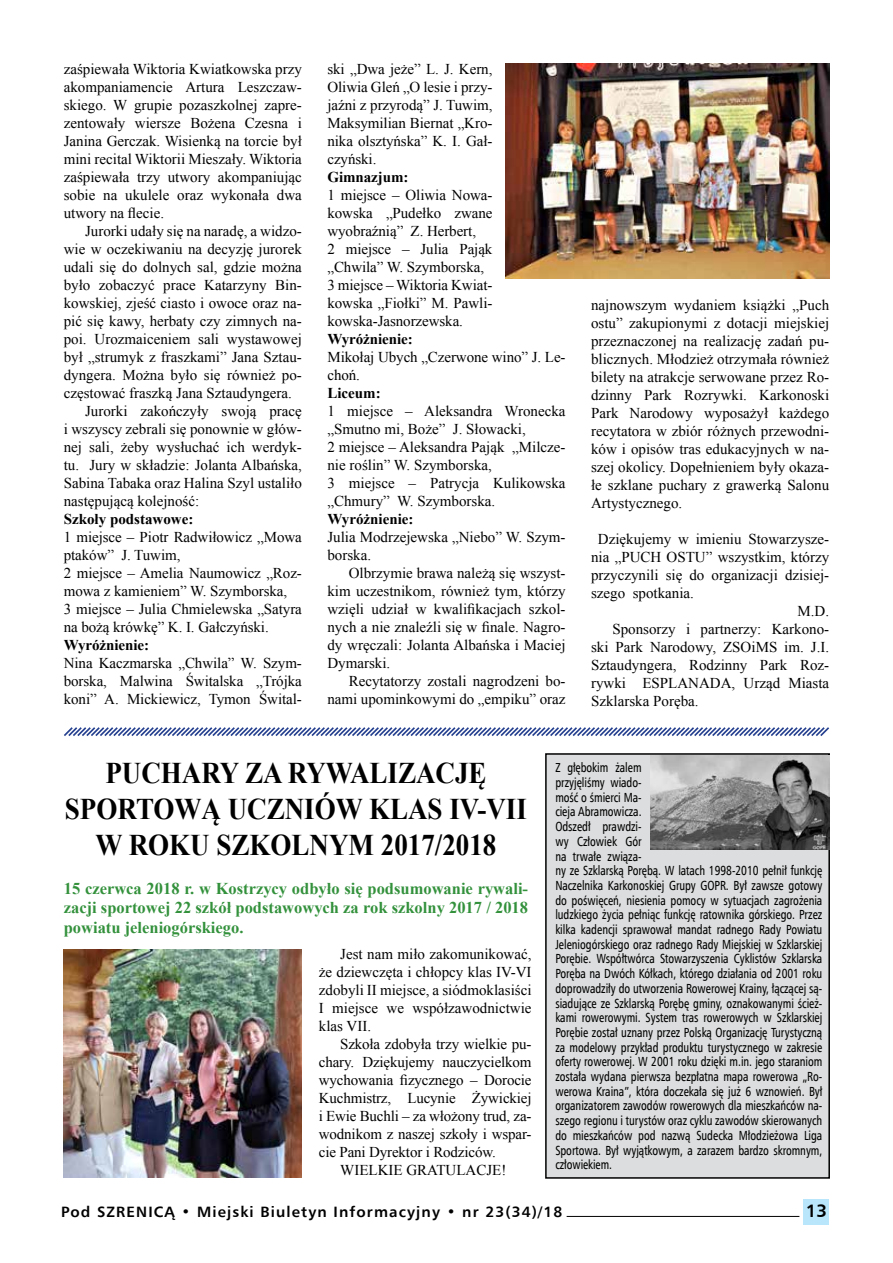
<style>
.page{position:relative;width:893px;height:1263px;background:#fff}
.page>*{position:absolute;margin:0;border:0;box-sizing:border-box;transform-origin:0 0}
.t1{font:700 30px/36px "Times New Roman";color:#000;text-align:center;scale:.9 1}
.t2{font:700 18px "Humnst 777 EU";color:#000}
.t3{font:700 16.5px/19.5px "Times New Roman";color:#33913c;text-align:justify}
.t4{font:15px/18px "Times New Roman";color:#000;text-align:justify}
.t5{font:700 15px "Times New Roman";letter-spacing:-.005em;color:#000}
.t6{font:700 15px "Humnst 777 EU";letter-spacing:.075em;color:#000}
.t7{font:13.2px/14.7px "Humnst 777 Cn EU";letter-spacing:-.005em;color:#000;scale:.9 1}
.t8{font:13.05px "Humnst 777 Cn EU";letter-spacing:-.01em;color:#000;scale:.9 1}
.s1{font-size:13.05px}
.s2{font-size:13.2px}
</style>
<div class="page">
<div style="left:804px;top:1199px;width:25px;height:26px;background:#b9e6fa"></div>
<hr style="left:567px;top:1216px;width:232px;height:1px;background:#000">
<div style="left:546px;top:754px;width:283px;height:424px;background:#dcddde"></div>
<div style="left:545px;top:753px;width:285px;height:426px;border:2px solid #000"></div>
<svg style="left:64px;top:727px;width:765px;height:9px"></svg>
<img style="left:505px;top:64px;width:324px;height:215px">
<img style="left:64px;top:949px;width:238px;height:229px">
<img style="left:650px;top:756px;width:179px;height:93px">
<p class="t4" style="left:64px;top:60px;width:240px">zaśpiewała Wiktoria Kwiatkowska przy akompaniamencie Artura Leszczaw&shy;skiego. W grupie pozaszkolnej zapre&shy;zentowały wiersze Bożena Czesna i Janina Gerczak. Wisienką na torcie był mini recital Wiktorii Mieszały. Wiktoria zaśpiewała trzy utwory akompaniując sobie na ukulele oraz wykonała dwa utwory na flecie.</p>
<p class="t4" style="left:85px;top:222px;width:218px">Jurorki udały się na naradę, a widzo-</p>
<p class="t4" style="left:64px;top:240px;width:240px">wie w oczekiwaniu na decyzję jurorek</p>
<p class="t4" style="left:64px;top:258px;width:240px">udali się do dolnych sal, gdzie można</p>
<p class="t4" style="left:64px;top:276px;width:240px">było zobaczyć prace Katarzyny Bin-</p>
<p class="t4" style="left:64px;top:294px;width:240px">kowskiej, zjeść ciasto i owoce oraz na-</p>
<p class="t4" style="left:64px;top:312px;width:240px">pić się kawy, herbaty czy zimnych na-</p>
<p class="t4" style="left:64px;top:330px;width:240px">poi. Urozmaiceniem sali wystawowej</p>
<p class="t4" style="left:64px;top:348px;width:240px">był „strumyk z fraszkami” Jana Sztau-</p>
<p class="t4" style="left:64px;top:366px;width:240px">dyngera. Można było się również po-</p>
<p class="t4" style="left:64px;top:384px;width:230px">częstować fraszką Jana Sztaudyngera.</p>
<p class="t4" style="left:85px;top:402px;width:218px">Jurorki zakończyły swoją pracę</p>
<p class="t4" style="left:64px;top:420px;width:240px">i wszyscy zebrali się ponownie w głów-</p>
<p class="t4" style="left:64px;top:438px;width:240px">nej sali, żeby wysłuchać ich werdyk-</p>
<p class="t4" style="left:64px;top:456px;width:240px">tu. Jury w składzie: Jolanta Albańska,</p>
<p class="t4" style="left:64px;top:474px;width:240px">Sabina Tabaka oraz Halina Szyl ustaliło</p>
<p class="t4" style="left:64px;top:492px;width:137px">następującą kolejność:</p>
<p class="t5" style="left:64px;top:509px;width:131px">Szkoły podstawowe:</p>
<p class="t4" style="left:64px;top:528px;width:240px;text-align:left">1 miejsce – Piotr Radwiłowicz „Mowa ptaków” J. Tuwim,<br>2 miejsce – Amelia Naumowicz „Roz&shy;mowa z kamieniem” W. Szymborska,<br>3 miejsce – Julia Chmielewska „Satyra na bożą krówkę” K. I. Gałczyński.</p>
<p class="t5" style="left:64px;top:635px;width:87px">Wyróżnienie:</p>
<p class="t4" style="left:64px;top:654px;width:240px">Nina Kaczmarska „Chwila” W. Szym&shy;borska, Malwina Świtalska „Trójka koni” A. Mickiewicz, Tymon Śwital-</p>
<p class="t4" style="left:327px;top:60px;width:166px">ski „Dwa jeże” L. J. Kern, Oliwia Gleń „O lesie i przy&shy;jaźni z przyrodą” J. Tuwim, Maksymilian Biernat „Kro&shy;nika olsztyńska” K. I. Gał&shy;czyński.</p>
<p class="t5" style="left:327px;top:167px;width:82px">Gimnazjum:</p>
<p class="t4" style="left:327px;top:186px;width:166px;text-align:left">1 miejsce – Oliwia Nowa&shy;kowska „Pudełko zwane wyobraźnią” Z. Herbert,<br>2 miejsce – Julia Pająk „Chwila” W. Szymborska,<br>3 miejsce – Wiktoria Kwiat&shy;kowska „Fiołki” M. Pawli&shy;kowska-Jasnorzewska.</p>
<p class="t5" style="left:327px;top:329px;width:87px">Wyróżnienie:</p>
<p class="t4" style="left:327px;top:348px;width:240px">Mikołaj Ubych „Czerwone wino” J. Le&shy;choń.</p>
<p class="t5" style="left:327px;top:383px;width:55px">Liceum:</p>
<p class="t4" style="left:327px;top:402px;width:240px;text-align:left">1 miejsce – Aleksandra Wronecka „Smutno mi, Boże” J. Słowacki,<br>2 miejsce – Aleksandra Pająk „Milcze&shy;nie roślin” W. Szymborska,<br>3 miejsce – Patrycja Kulikowska „Chmury” W. Szymborska.</p>
<p class="t5" style="left:327px;top:509px;width:88px">Wyróżnienie:</p>
<p class="t4" style="left:327px;top:528px;width:240px">Julia Modrzejewska „Niebo” W. Szym&shy;borska.</p>
<p class="t4" style="left:327px;top:564px;width:240px;text-indent:21px">Olbrzymie brawa należą się wszyst&shy;kim uczestnikom, również tym, którzy wzięli udział w kwalifikacjach szkol&shy;nych a nie znaleźli się w finale. Nagro&shy;dy wręczali: Jolanta Albańska i Maciej Dymarski.</p>
<p class="t4" style="left:327px;top:672px;width:240px;text-align:right">Recytatorzy zostali nagrodzeni bo&shy;nami upominkowymi do „empiku” oraz</p>
<p class="t4" style="left:591px;top:296px;width:240px">najnowszym wydaniem książki „Puch ostu” zakupionymi z dotacji miejskiej przeznaczonej na realizację zadań pu&shy;blicznych. Młodzież otrzymała również bilety na atrakcje serwowane przez Ro&shy;dzinny Park Rozrywki. Karkonoski Park Narodowy wyposażył każdego recytatora w zbiór różnych przewodni&shy;ków i opisów tras edukacyjnych w na&shy;szej okolicy. Dopełnieniem były okaza&shy;łe szklane puchary z grawerką Salonu Artystycznego.</p>
<p class="t4" style="left:598px;top:530px;width:233px">Dziękujemy w imieniu Stowarzysze-</p>
<p class="t4" style="left:591px;top:548px;width:240px">nia „PUCH OSTU” wszystkim, którzy</p>
<p class="t4" style="left:591px;top:566px;width:240px">przyczynili się do organizacji dzisiej-</p>
<p class="t4" style="left:591px;top:584px;width:104px">szego spotkania.</p>
<p class="t4" style="left:797px;top:602px;width:33px">M.D.</p>
<p class="t4" style="left:612px;top:620px;width:218px">Sponsorzy i partnerzy: Karkono-</p>
<p class="t4" style="left:591px;top:638px;width:240px">ski Park Narodowy, ZSOiMS im. J.I.</p>
<p class="t4" style="left:591px;top:656px;width:240px">Sztaudyngera, Rodzinny Park Roz-</p>
<p class="t4" style="left:591px;top:674px;width:240px">rywki ESPLANADA, Urząd Miasta</p>
<p class="t4" style="left:591px;top:692px;width:109px">Szklarska Poręba.</p>
<h1 class="t1" style="left:65px;top:754px;width:515px">PUCHARY ZA RYWALIZACJĘ<br>SPORTOWĄ UCZNIÓW KLAS IV-VII<br>W ROKU SZKOLNYM 2017/2018</h1>
<p class="t3" style="left:64px;top:878px;width:466px">15 czerwca 2018 r. w Kostrzycy odbyło się podsumowanie rywali&shy;zacji sportowej 22 szkół podstawowych za rok szkolny 2017 / 2018 powiatu jeleniogórskiego.</p>
<p class="t4" style="left:319px;top:944px;width:214px;text-indent:21px">Jest nam miło zakomunikować, że dziewczęta i chłopcy klas IV-VI zdobyli II miejsce, a siódmoklasiści I miejsce we współzawodnictwie klas VII.</p>
<p class="t4" style="left:340px;top:1034px;width:193px">Szkoła zdobyła trzy wielkie pu-</p>
<p class="t4" style="left:319px;top:1052px;width:214px">chary. Dziękujemy nauczycielkom</p>
<p class="t4" style="left:319px;top:1070px;width:214px">wychowania fizycznego – Dorocie</p>
<p class="t4" style="left:319px;top:1088px;width:214px">Kuchmistrz, Lucynie Żywickiej</p>
<p class="t4" style="left:319px;top:1106px;width:214px">i Ewie Buchli – za włożony trud, za-</p>
<p class="t4" style="left:319px;top:1124px;width:214px">wodnikom z naszej szkoły i wspar-</p>
<p class="t4" style="left:319px;top:1142px;width:178px">cie Pani Dyrektor i Rodziców.</p>
<p class="t4" style="left:340px;top:1160px;width:168px">WIELKIE GRATULACJE!</p>
<p class="t7" style="left:555px;top:760px;width:298px"><span class="s1">Z gł</span>ębokim żalem<br>przyjęliśmy wiado-<br>mość o śmierci Ma-<br>cieja Abramowicza.<br>Odszedł prawdzi-<br>wy Człowiek Gór<br>na trwałe związa-<br>ny ze Szklarską Porębą. W latach 1998-2010 pełnił funkcję Naczelnika Karkonoskiej Grupy GOPR. Był zawsze gotowy do poświęceń, niesienia pomocy w sytuacjach zagrożenia ludzkiego życia pełniąc funkcję ratownika górskiego. Przez kilka kadencji sprawował mandat radnego Rady Powiatu Jeleniogórskiego oraz radnego Rady Miejskiej w Szklarskiej Porębie. Współtwórca Stowarzyszenia Cyklistów Szklarska Poręba na Dwóch Kółkach, którego działania od 2001 roku doprowadziły do utworzenia Rowerowej Krainy, łączącej są&shy;siadujące ze Szklarską Porębę gminy, oznakowanymi ścież&shy;kami rowerowymi. System tras rowerowych w Szklarskiej Porębie został uznany przez Polską Organizację Turystyczną za modelowy przykład produktu turystycznego w zakresie oferty rowerowej. W 2001 roku dzięki m.in. jego staraniom została wydana pierwsza bezpłatna mapa rowerowa „Ro&shy;werowa Kraina”, która doczekała się już 6 wznowień. Był organizatorem zawodów rowerowych dla mieszkańców na&shy;szego regionu i turystów oraz cyklu zawodów skierowanych do mieszkańców pod nazwą Sudecka Młodzieżowa Liga Sportowa. Był wyjątkowym, a zarazem bardzo skromnym,</p>
<p class="t8" style="left:555px;top:1156px;width:64px"><span class="s2">czło</span>wiekiem.</p>
<p class="t6" style="left:61px;top:1202px;width:503px">Pod SZRENICĄ • Miejski Biuletyn Informacyjny • nr 23(34)/18</p>
<p class="t2" style="left:806px;top:1199px;width:23px">13</p>
</div>
